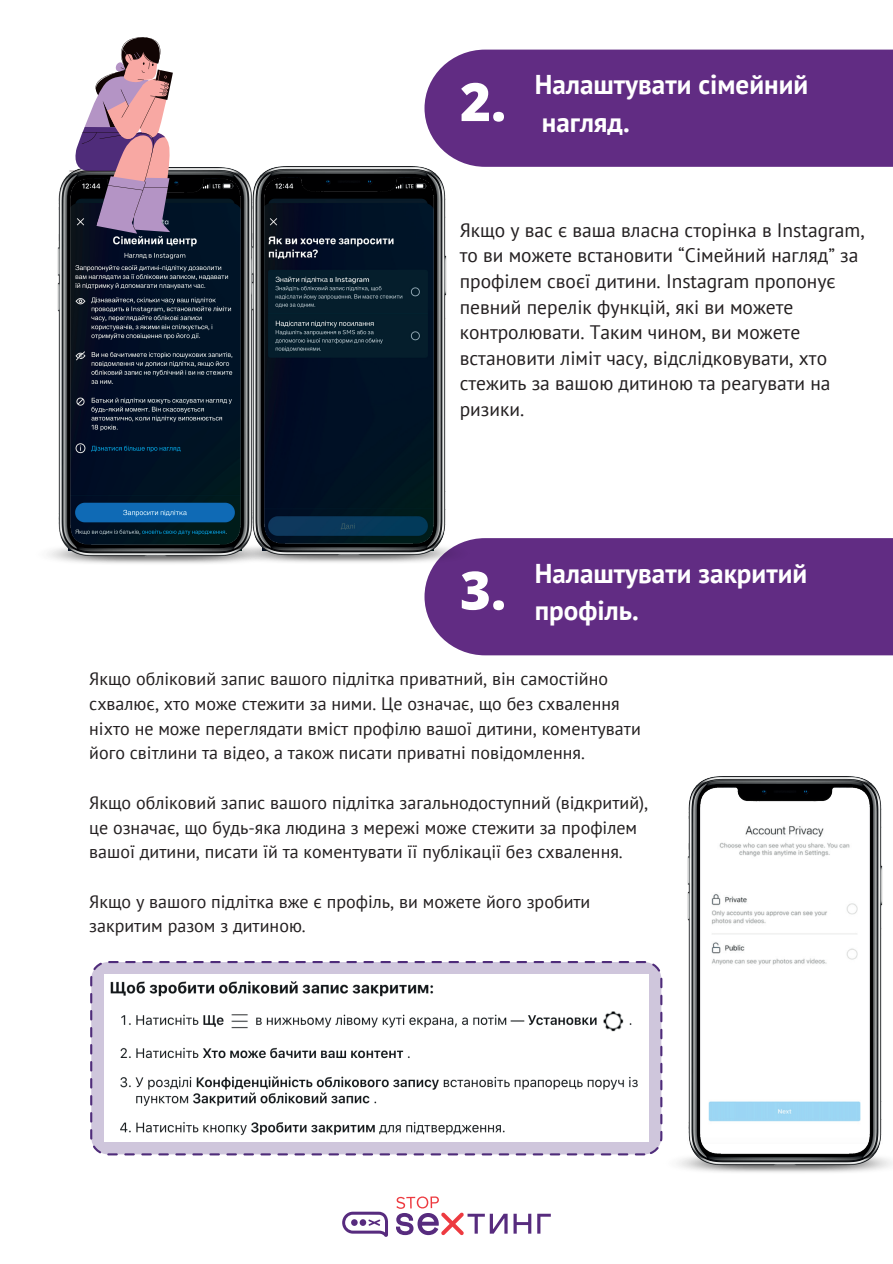
<style>
.page{position:relative;width:893px;height:1264px;background:#fff}
.page>*{position:absolute;margin:0;border:0;box-sizing:border-box;transform-origin:0 0}
.t1{font:800 52.8px "Open Sans";color:#fff}
.t2{font:700 27.15px/37.7px "PT Sans";color:#fff}
.t3{font:19.5px/25.5px "PT Sans";color:#231f20}
.t4{font:18px/24.8px "PT Sans";color:#231f20}
</style>
<div class="page">
<svg style="left:513px;top:1213px;width:18px;height:20px"></svg>
<svg style="left:537px;top:1213px;width:13px;height:20px"></svg>
<svg style="left:342px;top:1211px;width:46px;height:25px"></svg>
<svg style="left:396px;top:1196px;width:111px;height:39px"></svg>
<div style="left:424px;top:50px;width:468px;height:117px;background:#612c83"></div>
<div style="left:424px;top:538px;width:468px;height:117px;background:#612c83"></div>
<img style="left:48px;top:167px;width:177px;height:397px">
<img style="left:225px;top:167px;width:247px;height:398px">
<img style="left:662px;top:777px;width:230px;height:396px">
<svg style="left:69px;top:37px;width:104px;height:197px"></svg>
<div style="left:91px;top:962px;width:570px;height:192px;background:#cfc6dc;border-radius:17px"></div>
<div style="left:90px;top:961px;width:572px;height:194px;border:2px dashed #4f2c7a;border-radius:17px"></div>
<img style="left:104px;top:974px;width:544px;height:167px">
<h2 class="t2" style="left:460px;top:65px;width:350px;text-indent:75px">Налаштувати сімейний<br><sup>2</sup> нагляд.</h2>
<h1 class="t1" style="left:491px;top:66px;width:17px">.</h1>
<p class="t3" style="left:459px;top:217px;width:406px">Якщо у вас є ваша власна сторінка в Instagram, то ви можете встановити “Сімейний нагляд” за профілем своєї дитини. Instagram пропонує певний перелік функцій, які ви можете контролювати. Таким чином, ви можете встановити ліміт часу, відслідковувати, хто стежить за вашою дитиною та реагувати на ризики.</p>
<h2 class="t2" style="left:460px;top:553px;width:349px;text-indent:75px">Налаштувати закритий<br><sup>3</sup> профіль.</h2>
<h1 class="t1" style="left:491px;top:554px;width:17px">.</h1>
<p class="t4" style="left:89px;top:666px;width:553px">Якщо обліковий запис вашого підлітка приватний, він самостійно схвалює, хто може стежити за ними. Це означає, що без схвалення ніхто не може переглядати вміст профілю вашої дитини, коментувати його світлини та відео, а також писати приватні повідомлення.</p>
<p class="t4" style="left:89px;top:789px;width:560px">Якщо обліковий запис вашого підлітка загальнодоступний (відкритий), це означає, що будь-яка людина з мережі може стежити за профілем вашої дитини, писати їй та коментувати її публікації без схвалення.</p>
<p class="t4" style="left:89px;top:888px;width:502px">Якщо у вашого підлітка вже є профіль, ви можете його зробити закритим разом з дитиною.</p>
</div>
